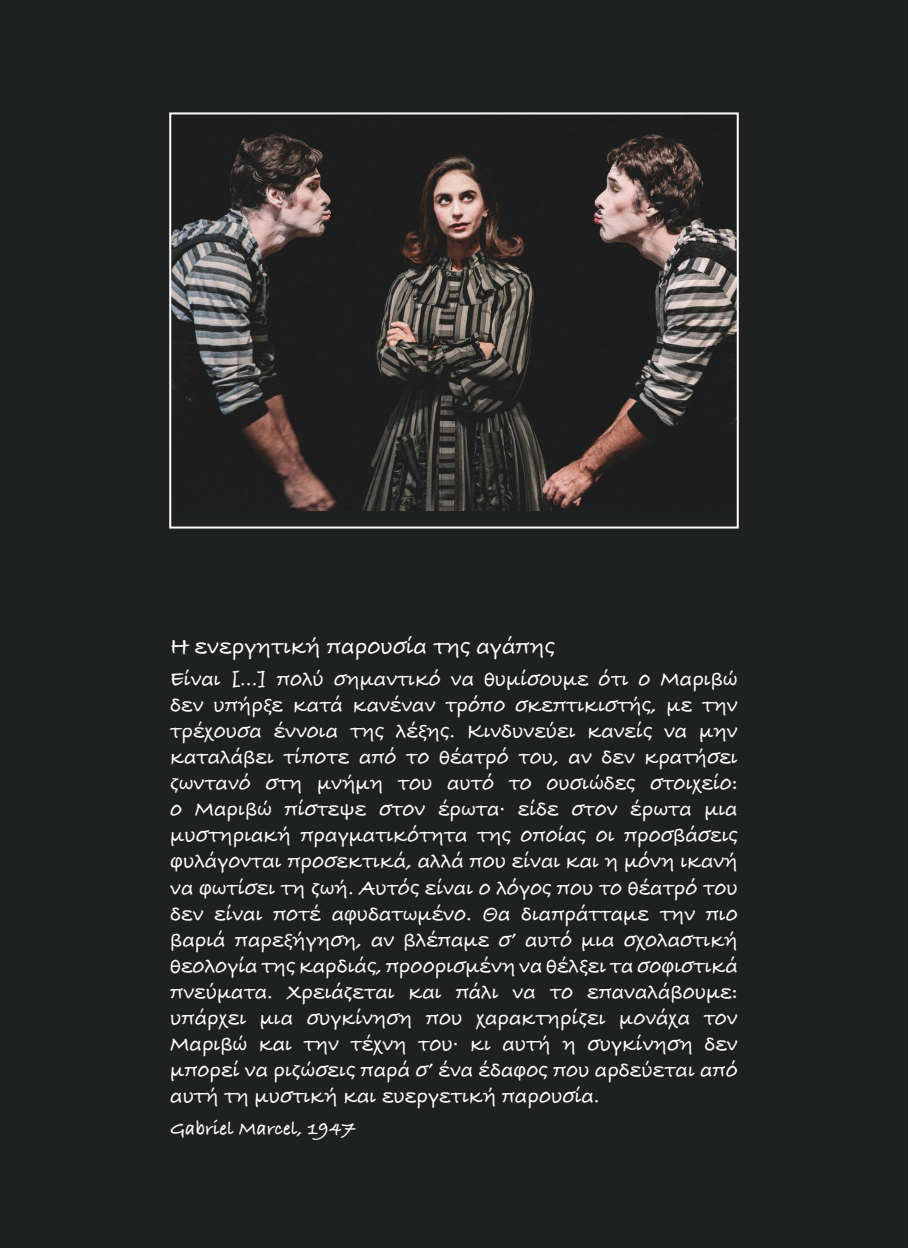
<style>
.page{position:relative;width:908px;height:1248px;background:#fff}
.page>*{position:absolute;margin:0;border:0;box-sizing:border-box;transform-origin:0 0}
.t1{font:700 24px "Bradley Hand ITCTT";color:#fff}
.t2{font:700 22px/26px "Bradley Hand ITCTT";color:#fff;text-align:justify}
.t3{font:700 20px "Bradley Hand ITCTT";color:#fff}
</style>
<div class="page">
<div style="left:0;top:0;width:907px;height:1247px;background:#1f2020"></div>
<img style="left:172px;top:115px;width:563px;height:395px">
<div style="left:169px;top:112px;width:569px;height:416px;border:2px solid #fff"></div>
<p class="t1" style="left:170px;top:628px;width:386px">Η ενεργητική παρουσία της αγάπης</p>
<p class="t2" style="left:170px;top:665px;width:568px">Είναι […] πολύ σημαντικό να θυμίσουμε ότι ο Μαριβώ δεν υπήρξε κατά κανέναν τρόπο σκεπτικιστής, με την τρέχουσα έννοια της λέξης. Κινδυνεύει κανείς να μην καταλάβει τίποτε από το θέατρό του, αν δεν κρατήσει ζωντανό στη μνήμη του αυτό το ουσιώδες στοιχείο: ο Μαριβώ πίστεψε στον έρωτα∙ είδε στον έρωτα μια μυστηριακή πραγματικότητα της οποίας οι προσβάσεις φυλάγονται προσεκτικά, αλλά που είναι και η μόνη ικανή να φωτίσει τη ζωή. Αυτός είναι ο λόγος που το θέατρό του δεν είναι ποτέ αφυδατωμένο. Θα διαπράτταμε την πιο βαριά παρεξήγηση, αν βλέπαμε σ’ αυτό μια σχολαστική θεολογία της καρδιάς, προορισμένη να θέλξει τα σοφιστικά πνεύματα. Χρειάζεται και πάλι να το επαναλάβουμε: υπάρχει μια συγκίνηση που χαρακτηρίζει μονάχα τον Μαριβώ και την τέχνη του∙ κι αυτή η συγκίνηση δεν μπορεί να ριζώσεις παρά σ’ ένα έδαφος που αρδεύεται από αυτή τη μυστική και ευεργετική παρουσία.</p>
<p class="t3" style="left:170px;top:1112px;width:186px">Gabriel Marcel, 1947</p>
</div>
